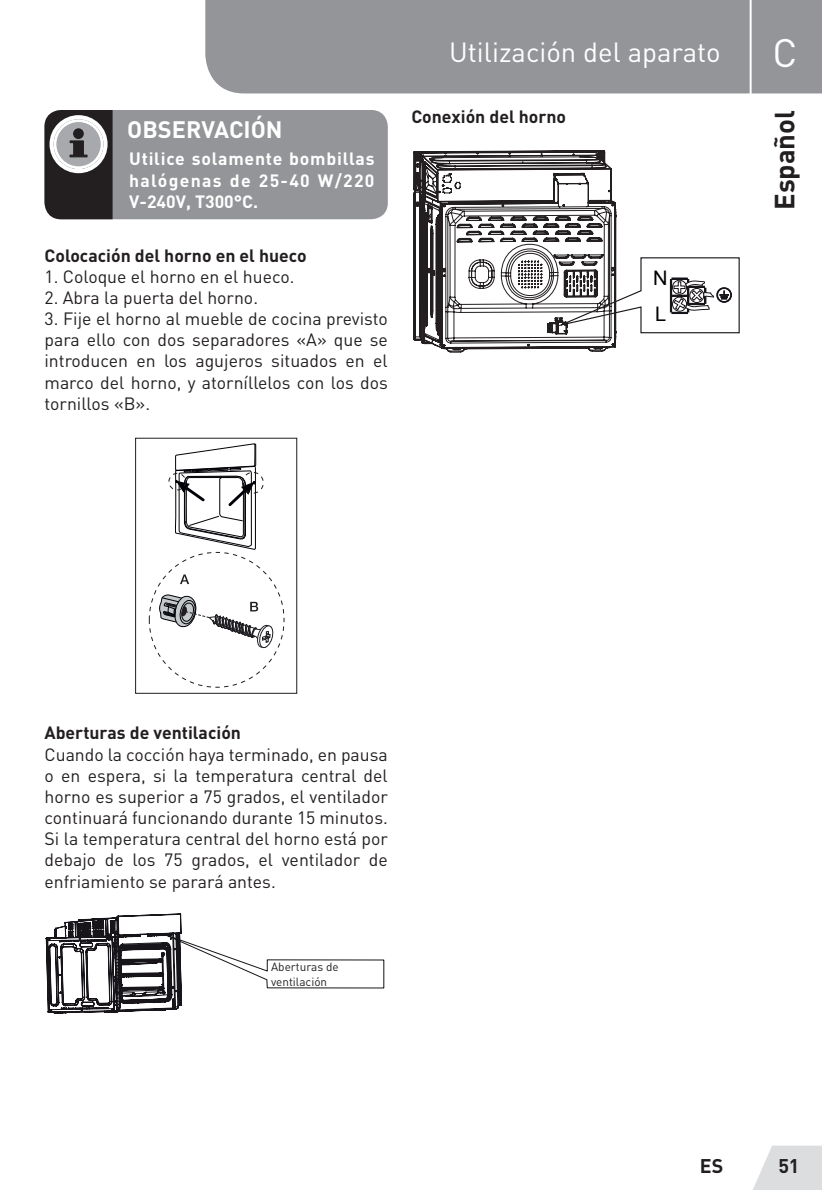
<style>
.page{position:relative;width:822px;height:1190px;background:#fff}
.page>*{position:absolute;margin:0;border:0;box-sizing:border-box;transform-origin:0 0}
.t1{font:39.2px "DIN Pro";color:#fff}
.TitreGauche{font:27.4px "DIN Pro";color:#fff}
.t2{font:700 27.4px "DIN Pro";color:#231f20}
.t3{font:700 23.6px "DIN Pro";color:#fff}
.t4{font:20px "Arial";color:#000002}
.t5{font:700 19.6px "DIN Pro";color:#231f20}
.t6{font:17.6px/21.2px "DIN Pro";color:#231f20;text-align:justify}
.t7{font:700 17.6px "DIN Pro";color:#231f20}
.t8{font:700 17.6px/21.2px "DIN Pro";letter-spacing:.04em;color:#fff;text-align:justify}
.t9{font:11.8px/14.2px "DIN Pro";color:#231f20}
</style>
<div class="page">
<svg style="left:753px;top:1146px;width:69px;height:44px;background:#e0e1e3"></svg>
<div style="left:205px;top:0;width:617px;height:93px;background:#939598"></div>
<hr style="left:750px;top:0;width:2px;height:104px;background:#fff">
<div style="left:45px;top:110px;width:343px;height:109px;background:#939598;border-radius:17px"></div>
<svg style="left:45px;top:110px;width:68px;height:109px;background:#5d5a5c"></svg>
<div style="left:73px;top:128px;width:11px;height:11px;background:#231f20;border-radius:50%"></div>
<div style="left:135px;top:438px;width:162px;height:256px;border:1px solid #1e1d21"></div>
<svg style="left:168px;top:443px;width:96px;height:107px"></svg>
<svg style="left:180px;top:574px;width:9px;height:10px"></svg>
<svg style="left:159px;top:594px;width:115px;height:55px"></svg>
<svg style="left:45px;top:913px;width:339px;height:101px"></svg>
<div style="left:271px;top:962px;width:109px;height:24px;background:#fff"></div>
<svg style="left:616px;top:257px;width:124px;height:77px"></svg>
<svg style="left:414px;top:150px;width:202px;height:202px"></svg>
<p class="t3" style="left:127px;top:113px;width:157px">OBSERVACIÓN</p>
<p class="t8" style="left:129px;top:148px;width:247px">Utilice solamente bombillas halógenas de 25-40 W/220<br>V-240V, T300°C.</p>
<p class="t7" style="left:45px;top:243px;width:264px">Colocación del horno en el hueco</p>
<p class="t6" style="left:45px;top:265px;width:252px">1. Coloque el horno en el hueco.</p>
<p class="t6" style="left:45px;top:286px;width:215px">2. Abra la puerta del horno.</p>
<p class="t6" style="left:45px;top:307px;width:345px">3. Fije el horno al mueble de cocina previsto para ello con dos separadores «A» que se introducen en los agujeros situados en el marco del horno, y atorníllelos con los dos tornillos «B».</p>
<p class="TitreGauche" style="left:449px;top:34px;width:273px">Utilización del aparato</p>
<p class="t7" style="left:411px;top:105px;width:156px">Conexión del horno</p>
<p class="t4" style="left:653px;top:265px;width:16px">N</p>
<p class="t4" style="left:655px;top:301px;width:13px">L</p>
<p class="t1" style="left:772px;top:26px;width:26px">C</p>
<p class="t2" style="left:766px;top:210px;width:101px;rotate:-90deg">Español</p>
<p class="t7" style="left:45px;top:721px;width:198px">Aberturas de ventilación</p>
<p class="t6" style="left:45px;top:743px;width:345px">Cuando la cocción haya terminado, en pausa o en espera, si la temperatura central del horno es superior a 75 grados, el ventilador continuará funcionando durante 15 minutos.<br>Si la temperatura central del horno está por debajo de los 75 grados, el ventilador de enfriamiento se parará antes.</p>
<p class="t9" style="left:271px;top:960px;width:69px">Aberturas de ventilación</p>
<p class="t5" style="left:700px;top:1152px;width:25px">ES</p>
<p class="t5" style="left:778px;top:1152px;width:23px">51</p>
</div>
